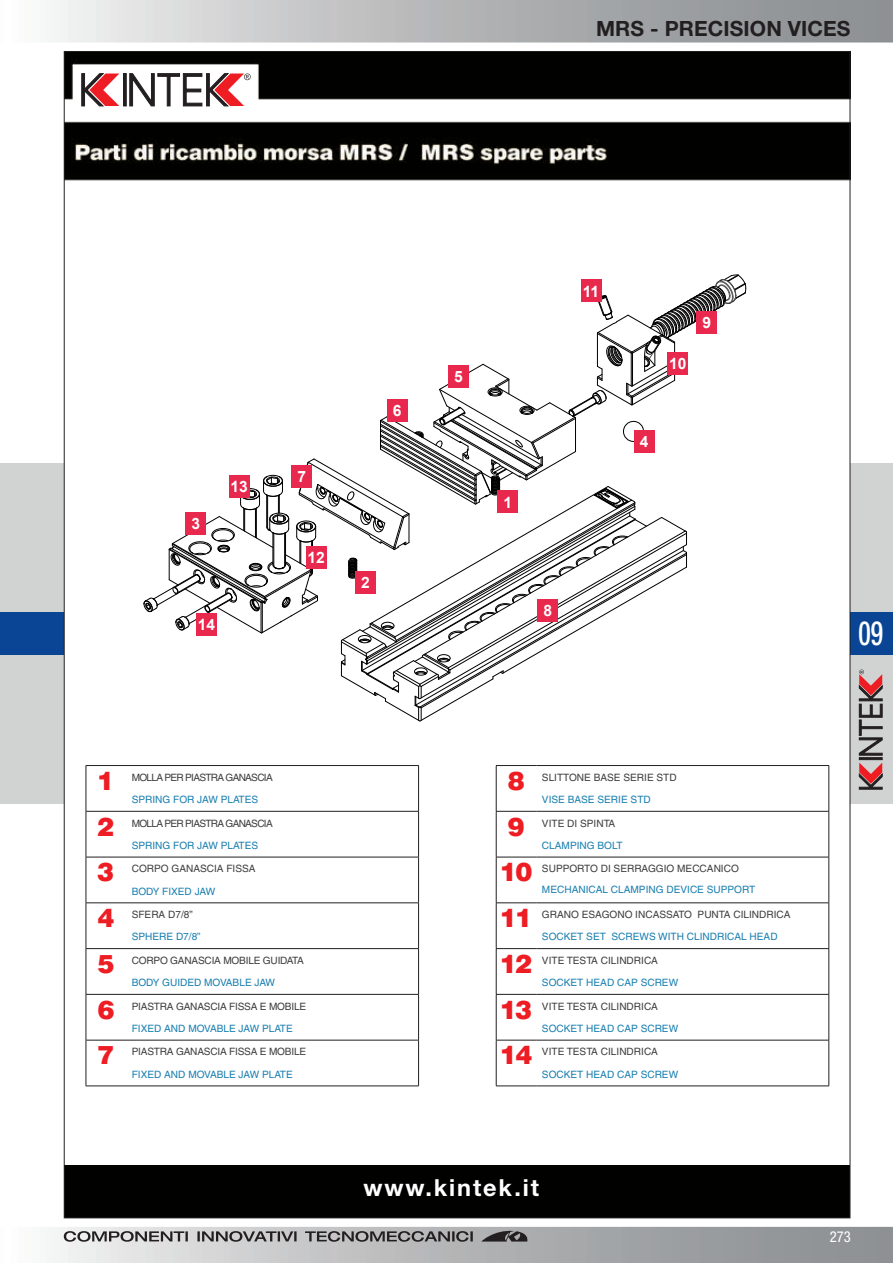
<style>
.page{position:relative;width:893px;height:1263px;background:#fff}
.page>*{position:absolute;margin:0;border:0;box-sizing:border-box;transform-origin:0 0}
.t1{font:500 condensed 33.45px "Helvetica Neue LT Std";color:#fff;scale:.77 1}
.t2{font:900 26.25px "Helvetica BQ";letter-spacing:-.065em;color:#ee1d23}
.t3{font:700 23.55px "Helvetica Neue LT Std";letter-spacing:.08em;color:#fff}
.t4{font:700 21px "Helvetica Neue LT Std";letter-spacing:.005em;color:#231f20}
.t5{font:700 15.6px "Arial";color:#fff}
.t6{font:condensed 15px "Helvetica Neue LT Std";color:#fff}
.t7{font:10.05px "Helvetica";color:#197fb0}
.t8{font:10.05px "Helvetica";color:#3e3e3f}
.t9{font:10.05px "Helvetica";letter-spacing:-.02em;color:#3e3e3f}
.t10{font:10.05px "Helvetica";letter-spacing:-.07em;color:#3e3e3f}
.t11{font:10.05px "Helvetica";color:#197fb1}
</style>
<div class="page">
<div style="left:0;top:463px;width:893px;height:341px;background:#d0d3d1"></div>
<div style="left:0;top:612px;width:893px;height:43px;background:#094594"></div>
<svg style="left:47px;top:0;width:846px;height:43px;background:#b8b9ba"></svg>
<div style="left:859px;top:757px;width:23px;height:3px;background:#231f20;border:1px solid #231f20"></div>
<svg style="left:859px;top:762px;width:23px;height:27px"></svg>
<svg style="left:859px;top:670px;width:23px;height:85px"></svg>
<svg style="left:47px;top:1227px;width:846px;height:36px;background:#abacad"></svg>
<img style="left:66px;top:53px;width:782px;height:1163px">
<h3 class="t4" style="left:596px;top:16px;width:256px">MRS - PRECISION VICES</h3>
<h3 class="t5" style="left:191px;top:513px;width:10px">3</h3>
<h3 class="t5" style="left:230px;top:475px;width:19px">13</h3>
<h3 class="t5" style="left:198px;top:614px;width:19px">14</h3>
<h3 class="t5" style="left:297px;top:466px;width:10px">7</h3>
<h3 class="t5" style="left:308px;top:546px;width:19px">12</h3>
<h3 class="t5" style="left:393px;top:400px;width:10px">6</h3>
<h3 class="t5" style="left:361px;top:572px;width:10px">2</h3>
<h3 class="t5" style="left:454px;top:366px;width:10px">5</h3>
<h3 class="t5" style="left:583px;top:280px;width:18px">11</h3>
<h3 class="t5" style="left:504px;top:491px;width:10px">1</h3>
<h3 class="t5" style="left:543px;top:599px;width:10px">8</h3>
<h3 class="t5" style="left:669px;top:352px;width:19px">10</h3>
<h3 class="t5" style="left:702px;top:311px;width:10px">9</h3>
<h3 class="t5" style="left:640px;top:431px;width:10px">4</h3>
<h1 class="t1" style="left:858px;top:613px;width:34px">09</h1>
<h2 class="t2" style="left:97px;top:765px;width:18px">1</h2>
<p class="t10" style="left:132px;top:771px;width:143px">MOLLA PER PIASTRA GANASCIA</p>
<p class="t7" style="left:132px;top:794px;width:128px">SPRING FOR JAW PLATES</p>
<h2 class="t2" style="left:97px;top:811px;width:18px">2</h2>
<p class="t10" style="left:132px;top:817px;width:143px">MOLLA PER PIASTRA GANASCIA</p>
<p class="t7" style="left:132px;top:839px;width:128px">SPRING FOR JAW PLATES</p>
<h2 class="t2" style="left:97px;top:856px;width:18px">3</h2>
<p class="t8" style="left:132px;top:863px;width:125px">CORPO GANASCIA FISSA</p>
<p class="t7" style="left:132px;top:885px;width:85px">BODY FIXED JAW</p>
<h2 class="t2" style="left:97px;top:902px;width:18px">4</h2>
<p class="t8" style="left:132px;top:909px;width:63px">SFERA D7/8”</p>
<p class="t7" style="left:132px;top:931px;width:70px">SPHERE D7/8”</p>
<h2 class="t2" style="left:97px;top:948px;width:18px">5</h2>
<p class="t9" style="left:132px;top:954px;width:174px">CORPO GANASCIA MOBILE GUIDATA</p>
<p class="t7" style="left:132px;top:977px;width:145px">BODY GUIDED MOVABLE JAW</p>
<h2 class="t2" style="left:97px;top:994px;width:18px">6</h2>
<p class="t9" style="left:132px;top:1000px;width:176px">PIASTRA GANASCIA FISSA E MOBILE</p>
<p class="t7" style="left:132px;top:1022px;width:163px">FIXED AND MOVABLE JAW PLATE</p>
<h2 class="t2" style="left:97px;top:1039px;width:18px">7</h2>
<p class="t9" style="left:132px;top:1046px;width:176px">PIASTRA GANASCIA FISSA E MOBILE</p>
<p class="t7" style="left:132px;top:1068px;width:163px">FIXED AND MOVABLE JAW PLATE</p>
<h2 class="t2" style="left:508px;top:765px;width:18px">8</h2>
<p class="t8" style="left:542px;top:771px;width:136px">SLITTONE BASE SERIE STD</p>
<p class="t7" style="left:542px;top:794px;width:110px">VISE BASE SERIE STD</p>
<h2 class="t2" style="left:508px;top:811px;width:18px">9</h2>
<p class="t8" style="left:542px;top:817px;width:75px">VITE DI SPINTA</p>
<p class="t7" style="left:542px;top:839px;width:82px">CLAMPING BOLT</p>
<h2 class="t2" style="left:500px;top:856px;width:34px">10</h2>
<p class="t8" style="left:542px;top:863px;width:198px">SUPPORTO DI SERRAGGIO MECCANICO</p>
<p class="t11" style="left:542px;top:883px;width:215px">MECHANICAL CLAMPING DEVICE SUPPORT</p>
<h2 class="t2" style="left:500px;top:902px;width:34px">11</h2>
<p class="t8" style="left:542px;top:909px;width:250px">GRANO ESAGONO INCASSATO PUNTA CILINDRICA</p>
<p class="t7" style="left:542px;top:931px;width:237px">SOCKET SET SCREWS WITH CLINDRICAL HEAD</p>
<h2 class="t2" style="left:500px;top:948px;width:34px">12</h2>
<p class="t8" style="left:542px;top:954px;width:118px">VITE TESTA CILINDRICA</p>
<p class="t7" style="left:542px;top:977px;width:138px">SOCKET HEAD CAP SCREW</p>
<h2 class="t2" style="left:500px;top:994px;width:34px">13</h2>
<p class="t8" style="left:542px;top:1000px;width:118px">VITE TESTA CILINDRICA</p>
<p class="t7" style="left:542px;top:1022px;width:138px">SOCKET HEAD CAP SCREW</p>
<h2 class="t2" style="left:500px;top:1039px;width:34px">14</h2>
<p class="t8" style="left:542px;top:1046px;width:118px">VITE TESTA CILINDRICA</p>
<p class="t7" style="left:542px;top:1068px;width:138px">SOCKET HEAD CAP SCREW</p>
<h3 class="t3" style="left:363px;top:1173px;width:177px">www.kintek.it</h3>
<h3 class="t6" style="left:830px;top:1228px;width:23px">273</h3>
</div>
